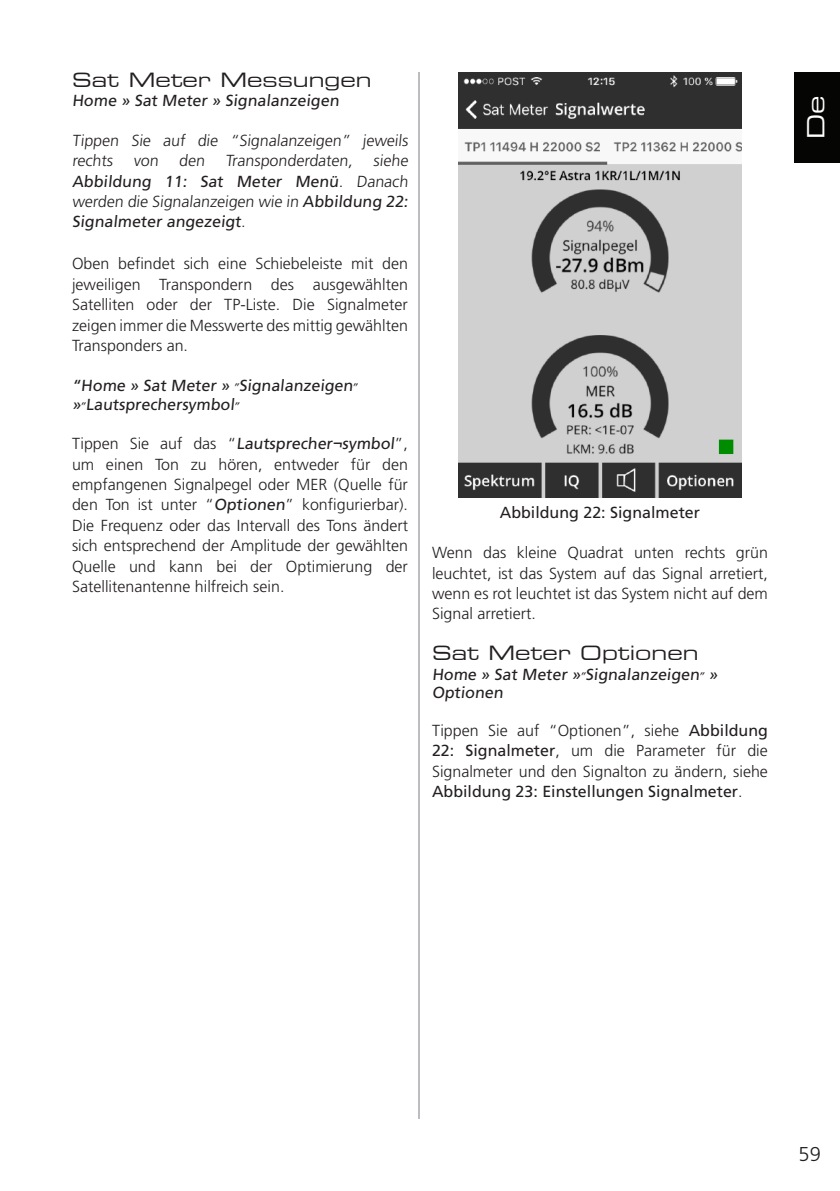
<style>
.page{position:relative;width:840px;height:1191px;background:#fff}
.page>*{position:absolute;margin:0;border:0;box-sizing:border-box;transform-origin:0 0}
.t1{font:24px "Eurostile Extended Two";color:#fff}
.t2{font:20px "Eurostile Extended Two";color:#231f20}
.t3{font:300 20px "Frutiger";color:#231f20}
.t4{font:300 16px/20.4px "Frutiger";color:#231f20;text-align:justify}
.t5{font:16px/18px "Frutiger";color:#231f20}
.s1{font-weight:400}
.s2{font-family:"Adobe Hebrew"}
</style>
<div class="page">
<hr style="left:418px;top:72px;width:2px;height:1047px;background:#bcbdc0">
<div style="left:793px;top:72px;width:46px;height:90px;background:#050604"></div>
<img style="left:458px;top:72px;width:283px;height:425px">
<p class="t2" style="left:72px;top:66px;width:301px">Sat Meter Messungen</p>
<p class="t5" style="left:72px;top:91px;width:270px">Home » Sat Meter » Signalanzeigen</p>
<p class="t4" style="left:72px;top:130px;width:339px">Tippen Sie auf die “Signalanzeigen” jeweils rechts von den Transponderdaten, siehe <span class="s1">Abbildung 11: Sat Meter Menü</span>. Danach werden die Signalanzeigen wie in <span class="s1">Abbildung 22:<br>Signalmeter angezeigt</span>.</p>
<p class="t4" style="left:72px;top:253px;width:337px">Oben befindet sich eine Schiebeleiste mit den jeweiligen Transpondern des ausgewählten Satelliten oder der TP-Liste. Die Signalmeter zeigen immer die Messwerte des mittig gewählten Transponders an.</p>
<p class="t5" style="left:72px;top:375px;width:289px;line-height:19.2px">“Home » Sat Meter » <span class="s2">״</span>Signalanzeigen<span class="s2">״ ״</span>« Lautsprechersymbol<span class="s2">״</span></p>
<p class="t4" style="left:72px;top:433px;width:337px">Tippen Sie auf das “<span class="s1">Lautsprecher¬symbol</span>”, um einen Ton zu hören, entweder für den empfangenen Signalpegel oder MER (Quelle für den Ton ist unter “<span class="s1">Optionen</span>” konfigurierbar).<br>Die Frequenz oder das Intervall des Tons ändert sich entsprechend der Amplitude der gewählten Quelle und kann bei der Optimierung der Satellitenantenne hilfreich sein.</p>
<p class="t5" style="left:499px;top:503px;width:202px">Abbildung 22: Signalmeter</p>
<p class="t4" style="left:432px;top:542px;width:337px">Wenn das kleine Quadrat unten rechts grün leuchtet, ist das System auf das Signal arretiert, wenn es rot leuchtet ist das System nicht auf dem Signal arretiert.</p>
<p class="t2" style="left:432px;top:639px;width:268px">Sat Meter Optionen</p>
<p class="t5" style="left:432px;top:665px;width:289px">Home » Sat Meter »<span class="s2">״</span>Signalanzeigen<span class="s2">״</span> «<br>Optionen</p>
<p class="t4" style="left:432px;top:720px;width:337px">Tippen Sie auf “Optionen”, siehe <span class="s1">Abbildung 22: Signalmeter</span>, um die Parameter für die Signalmeter und den Signalton zu ändern, siehe <span class="s1">Abbildung 23: Einstellungen Signalmeter</span>.</p>
<h1 class="t1" style="left:798px;top:139px;width:45px;rotate:-90deg">De</h1>
<p class="t3" style="left:798px;top:1143px;width:24px">59</p>
</div>
